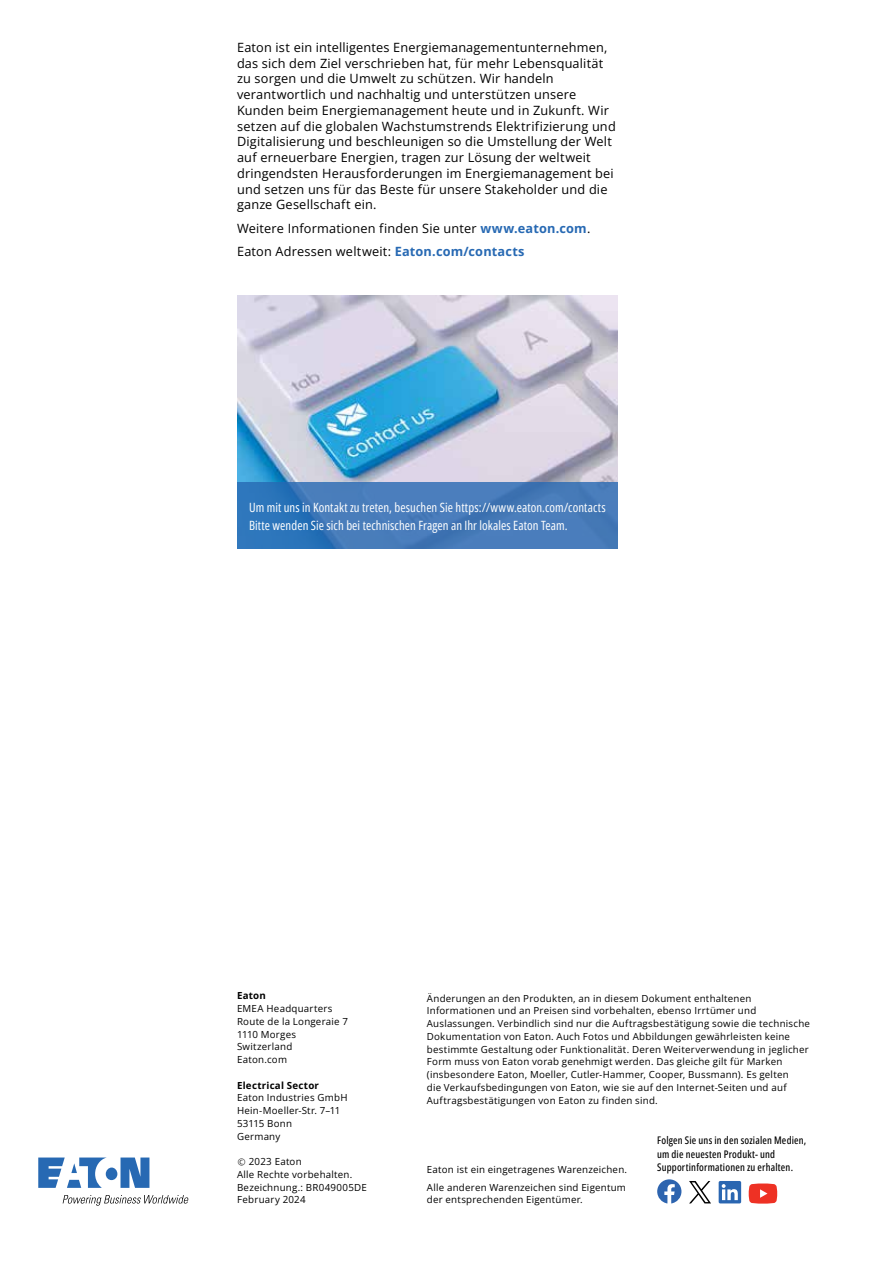
<style>
.page{position:relative;width:893px;height:1263px;background:#fff}
.page>*{position:absolute;margin:0;border:0;box-sizing:border-box;transform-origin:0 0}
.t1{font:24.75px "Eaton";color:#000}
.t2{font:12.75px/15.8px "Open Sans";letter-spacing:.015em;color:#000}
.t3{font:12.75px/18.8px "Open Sans Condensed";letter-spacing:.005em;color:#fff}
.t4{font:500 10.5px/13.5px "Open Sans Condensed";letter-spacing:.02em;color:#000}
.t5{font:9.75px/12.8px "Open Sans";letter-spacing:.025em;color:#000}
.t6{font:700 9.75px "Open Sans";letter-spacing:.025em;color:#000}
.s1{font-weight:700;color:#2769b3}
</style>
<div class="page">
<svg style="left:38px;top:1157px;width:111px;height:31px"></svg>
<svg style="left:63px;top:1195px;width:126px;height:11px"></svg>
<img style="left:237px;top:295px;width:381px;height:188px">
<svg style="left:237px;top:483px;width:381px;height:66px;fill:#497dbb"></svg>
<div style="left:719px;top:1181px;width:22px;height:22px;background:#2a66b1;border-radius:2px"></div>
<svg style="left:722px;top:1184px;width:16px;height:16px"></svg>
<svg style="left:749px;top:1183px;width:28px;height:20px"></svg>
<svg style="left:657px;top:1179px;width:24px;height:24px"></svg>
<svg style="left:689px;top:1181px;width:22px;height:22px"></svg>
<p class="t2" style="left:237px;top:39px;width:380px">Eaton ist ein intelligentes Energiemanagementunternehmen, das sich dem Ziel verschrieben hat, für mehr Lebensqualität zu sorgen und die Umwelt zu schützen. Wir handeln verantwortlich und nachhaltig und unterstützen unsere Kunden beim Energiemanagement heute und in Zukunft. Wir setzen auf die globalen Wachstumstrends Elektrifizierung und Digitalisierung und beschleunigen so die Umstellung der Welt auf erneuerbare Energien, tragen zur Lösung der weltweit dringendsten Herausforderungen im Energiemanagement bei und setzen uns für das Beste für unsere Stakeholder und die ganze Gesellschaft ein.</p>
<h2 class="t2" style="left:237px;top:216px;width:355px;line-height:23.2px">Weitere Informationen finden Sie unter <span class="s1">www.eaton.com</span>.<br>Eaton Adressen weltweit: <span class="s1">Eaton.com/contacts</span></h2>
<h2 class="t3" style="left:249px;top:497px;width:358px">Um mit uns in Kontakt zu treten, besuchen Sie https://www.eaton.com/contacts<br>Bitte wenden Sie sich bei technischen Fragen an Ihr lokales Eaton Team.</h2>
<p class="t6" style="left:237px;top:989px;width:30px">Eaton</p>
<p class="t5" style="left:237px;top:1002px;width:112px">EMEA Headquarters<br>Route de la Longeraie 7<br>1110 Morges<br>Switzerland<br>Eaton.com</p>
<p class="t6" style="left:237px;top:1078px;width:83px">Electrical Sector</p>
<p class="t5" style="left:237px;top:1091px;width:112px">Eaton Industries GmbH<br>Hein-Moeller-Str. 7–11<br>53115 Bonn<br>Germany</p>
<h1 class="t1" style="left:237px;top:1151px;width:11px">©</h1>
<p class="t5" style="left:427px;top:991px;width:385px">Änderungen an den Produkten, an in diesem Dokument enthaltenen Informationen und an Preisen sind vorbehalten, ebenso Irrtümer und Auslassungen. Verbindlich sind nur die Auftragsbestätigung sowie die technische Dokumentation von Eaton. Auch Fotos und Abbildungen gewährleisten keine bestimmte Gestaltung oder Funktionalität. Deren Weiterverwendung in jeglicher Form muss von Eaton vorab genehmigt werden. Das gleiche gilt für Marken (insbesondere Eaton, Moeller, Cutler-Hammer, Cooper, Bussmann). Es gelten<br>die Verkaufsbedingungen von Eaton, wie sie auf den Internet-Seiten und auf Auftragsbestätigungen von Eaton zu finden sind.</p>
<p class="t4" style="left:657px;top:1133px;width:151px">Folgen Sie uns in den sozialen Medien, um die neuesten Produkt- und<br>Supportinformationen zu erhalten.</p>
<p class="t5" style="left:237px;top:1155px;width:131px;text-indent:12px">2023 Eaton<br>Alle Rechte vorbehalten.<br>Bezeichnung.: BR049005DE<br>February 2024</p>
<p class="t5" style="left:427px;top:1160px;width:202px;line-height:18px">Eaton ist ein eingetragenes Warenzeichen.<br>Alle anderen Warenzeichen sind Eigentum</p>
<p class="t5" style="left:427px;top:1193px;width:157px">der entsprechenden Eigentümer.</p>
</div>
